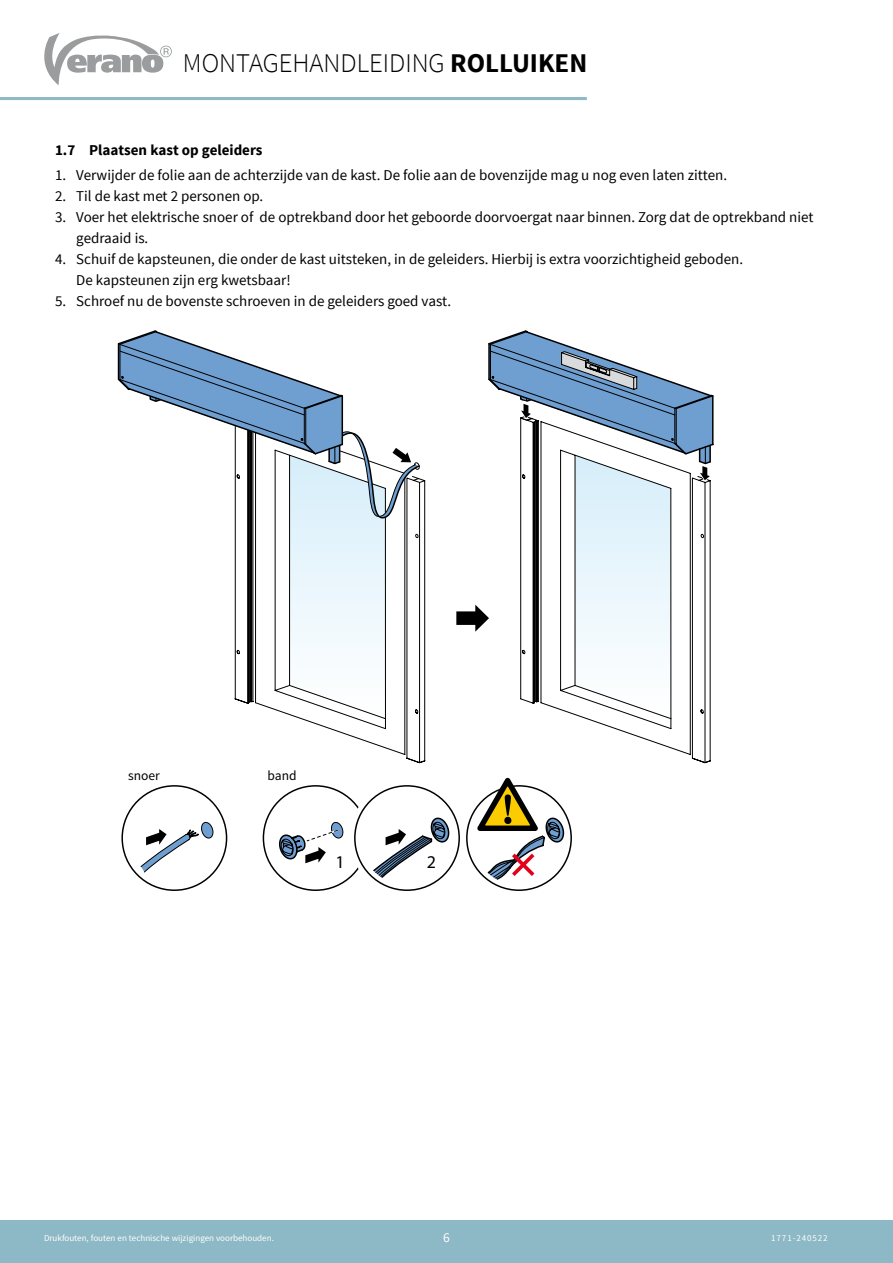
<style>
.page{position:relative;width:893px;height:1263px;background:#fff}
.page>*{position:absolute;margin:0;border:0;box-sizing:border-box;transform-origin:0 0}
.t1{font:300 27px "Source Sans Pro";color:#000}
.t2{font:18px "Myriad Pro";color:#000}
.t3{font:15px/21px "Source Sans Pro";color:#000}
.t4{font:700 15px "Source Sans Pro";color:#000}
.t5{font:13.5px "Source Sans Pro";color:#000}
.t6{font:13.5px "Source Sans Pro";color:#fff}
.t7{font:9px "Source Sans Pro";color:#fff}
.t8{font:9px "Source Sans Pro";letter-spacing:.1em;color:#fff}
.s1{font-weight:700}
</style>
<div class="page">
<svg style="left:44px;top:33px;width:128px;height:52px"></svg>
<hr style="left:0;top:97px;width:587px;height:3px;background:#8db8c5">
<div style="left:0;top:1220px;width:893px;height:43px;background:#8db8c5"></div>
<div style="left:261px;top:784px;width:109px;height:108px;border:4px solid #fff;border-radius:50%"></div>
<svg style="left:279px;top:822px;width:64px;height:41px"></svg>
<div style="left:355px;top:786px;width:104px;height:104px;background:#fff;border-radius:50%"></div>
<svg style="left:586px;top:719px;width:125px;height:45px"></svg>
<svg style="left:301px;top:480px;width:125px;height:284px"></svg>
<div style="left:120px;top:784px;width:109px;height:108px;border:4px solid #fff;border-radius:50%"></div>
<div style="left:121px;top:785px;width:106px;height:106px;border:2px solid #000;border-radius:50%"></div>
<svg style="left:118px;top:330px;width:307px;height:389px"></svg>
<svg style="left:456px;top:330px;width:257px;height:389px"></svg>
<svg style="left:140px;top:822px;width:74px;height:51px"></svg>
<svg style="left:371px;top:817px;width:79px;height:65px"></svg>
<div style="left:350px;top:781px;width:114px;height:114px;border:10px solid #fff;border-radius:50%"></div>
<div style="left:354px;top:785px;width:106px;height:106px;border:2px solid #000;border-radius:50%"></div>
<div style="left:462px;top:781px;width:114px;height:114px;border:10px solid #fff;border-radius:50%"></div>
<svg style="left:477px;top:778px;width:88px;height:105px"></svg>
<h1 class="t1" style="left:183px;top:47px;width:406px">MONTAGEHANDLEIDING <span class="s1">ROLLUIKEN</span></h1>
<p class="t4" style="left:55px;top:140px;width:209px">1.7 Plaatsen kast op geleiders</p>
<p class="t3" style="left:55px;top:165px;width:673px">1. Verwijder de folie aan de achterzijde van de kast. De folie aan de bovenzijde mag u nog even laten zitten.</p>
<p class="t3" style="left:55px;top:186px;width:210px">2. Til de kast met 2 personen op.</p>
<p class="t3" style="left:76px;top:207px;width:739px;text-indent:-21px">3. Voer het elektrische snoer of de optrekband door het geboorde doorvoergat naar binnen. Zorg dat de optrekband niet gedraaid is.</p>
<p class="t3" style="left:76px;top:249px;width:668px;text-indent:-21px">4. Schuif de kapsteunen, die onder de kast uitsteken, in de geleiders. Hierbij is extra voorzichtigheid geboden.<br>De kapsteunen zijn erg kwetsbaar!</p>
<p class="t3" style="left:55px;top:291px;width:398px">5. Schroef nu de bovenste schroeven in de geleiders goed vast.</p>
<p class="t5" style="left:128px;top:768px;width:33px">snoer</p>
<p class="t5" style="left:268px;top:768px;width:31px">band</p>
<p class="t2" style="left:336px;top:851px;width:11px">1</p>
<p class="t2" style="left:427px;top:851px;width:11px">2</p>
<p class="t7" style="left:44px;top:1233px;width:231px">Drukfouten, fouten en technische wijzigingen voorbehouden.</p>
<p class="t6" style="left:443px;top:1229px;width:8px">6</p>
<p class="t8" style="left:771px;top:1233px;width:58px">1771-240522</p>
</div>
